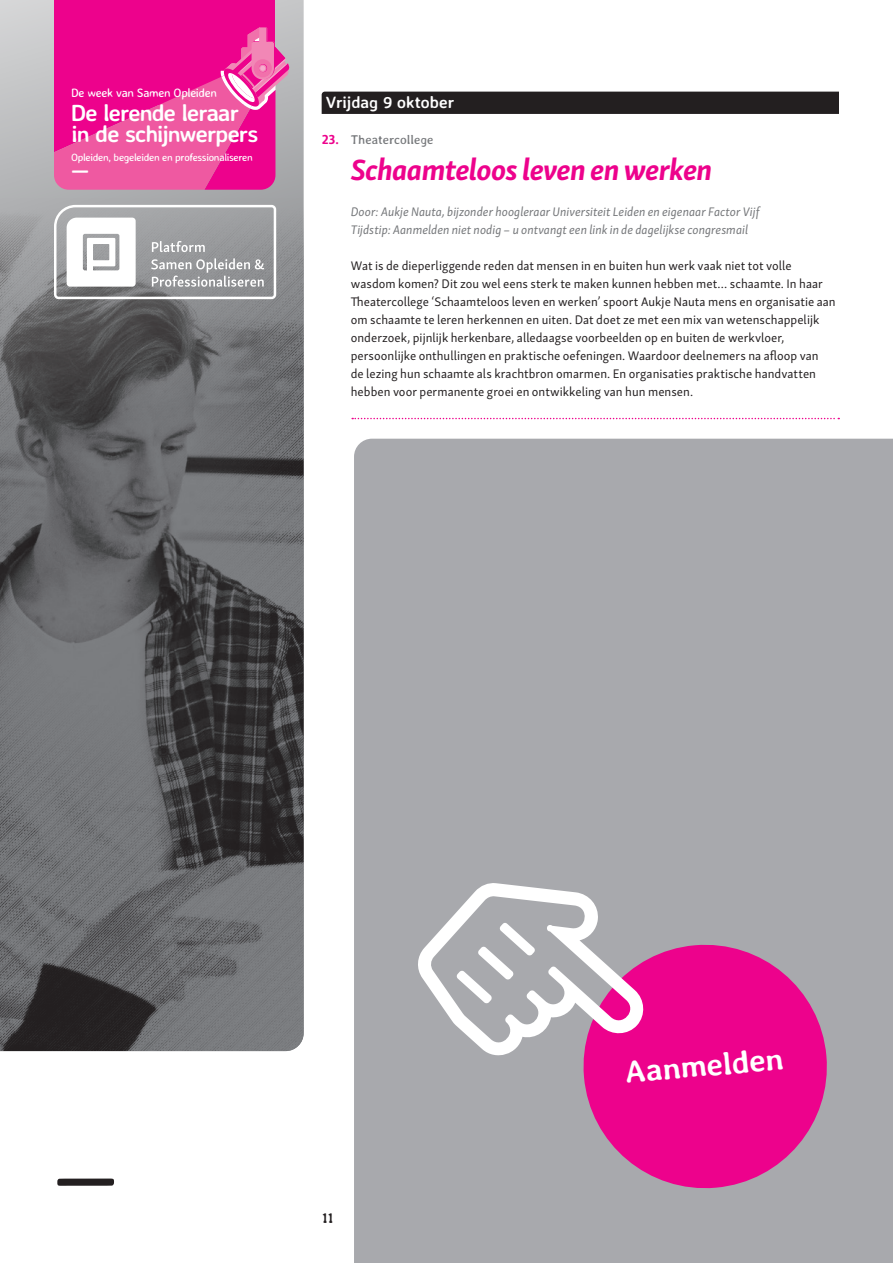
<style>
.page{position:relative;width:893px;height:1263px;background:#fff}
.page>*{position:absolute;margin:0;border:0;box-sizing:border-box;transform-origin:0 0}
.hfst_titel{font:700 78.75px "Averia Libre";color:#231f20}
.par{font:700 31.5px "Averia Libre";color:#fff}
.par-2{font:italic 700 30px "Skolar Sans Latn";letter-spacing:-.025em;color:#ed028c}
.t1{font:700 23.25px/21.1px "Averia Sans Libre";letter-spacing:-.04em;color:#fff}
.dag{font:700 16.5px "Averia Sans Libre";letter-spacing:-.005em;color:#fff}
.t2{font:15px "Averia Libre";color:#231f20}
.par-3{font:12.75px/18px "Skolar Sans Latn";letter-spacing:.005em;color:#231f20}
.par-4{font:italic 12.75px/18px "Skolar Sans Latn";color:#76787b}
.par-5{font:12.75px "Averia Libre";letter-spacing:-.005em;color:#76787b}
.t3{font:12.15px "Averia Sans Libre";letter-spacing:-.035em;color:#fff}
.t4{font:10.5px "Averia Sans Libre";letter-spacing:-.035em;color:#fff}
.s1{font-family:"Skolar Sans Latn";font-weight:700;font-size:13.5px;color:#ed028c}
</style>
<div class="page">
<div style="left:354px;top:439px;width:539px;height:824px;background:#a8a9ad"></div>
<svg style="left:0;top:0;width:304px;height:198px;background:#bdbebf"></svg>
<img style="left:0;top:198px;width:304px;height:853px">
<svg style="left:54px;top:205px;width:222px;height:94px"></svg>
<div style="left:322px;top:92px;width:517px;height:22px;background:#231f20"></div>
<svg style="left:352px;top:418px;width:487px;height:1px"></svg>
<div style="left:54px;top:0;width:221px;height:105px;background:#ed028c"></div>
<svg style="left:54px;top:28px;width:236px;height:162px"></svg>
<div style="left:259px;top:28px;width:7px;height:28px;background:#f287b6"></div>
<svg style="left:578px;top:939px;width:254px;height:254px;background:#d93195"></svg>
<svg style="left:400px;top:836px;width:281px;height:279px;background:#b38ca7"></svg>
<p class="t3" style="left:71px;top:86px;width:148px">De week van Samen Opleiden</p>
<p class="t1" style="left:71px;top:101px;width:189px">De lerende leraar in de schijnwerpers</p>
<p class="t4" style="left:71px;top:151px;width:183px">Opleiden, begeleiden en professionaliseren</p>
<p class="t1" style="left:71px;top:158px;width:20px">—</p>
<p class="dag" style="left:326px;top:92px;width:130px">Vrijdag 9 oktober</p>
<p class="par-5" style="left:322px;top:132px;width:113px"><span class="s1">23.</span> Theatercollege</p>
<p class="par-2" style="left:351px;top:146px;width:363px">Schaamteloos leven en werken</p>
<p class="par-4" style="left:351px;top:202px;width:410px">Door: Aukje Nauta, bijzonder hoogleraar Universiteit Leiden en eigenaar Factor Vijf<br>Tijdstip: Aanmelden niet nodig – u ontvangt een link in de dagelijkse congresmail</p>
<p class="par-3" style="left:351px;top:256px;width:486px">Wat is de dieperliggende reden dat mensen in en buiten hun werk vaak niet tot volle wasdom komen? Dit zou wel eens sterk te maken kunnen hebben met… schaamte. In haar Theatercollege ‘Schaamteloos leven en werken’ spoort Aukje Nauta mens en organisatie aan om schaamte te leren herkennen en uiten. Dat doet ze met een mix van wetenschappelijk onderzoek, pijnlijk herkenbare, alledaagse voorbeelden op en buiten de werkvloer, persoonlijke onthullingen en praktische oefeningen. Waardoor deelnemers na afloop van<br>de lezing hun schaamte als krachtbron omarmen. En organisaties praktische handvatten hebben voor permanente groei en ontwikkeling van hun mensen.</p>
<p class="hfst_titel" style="left:54px;top:1130px;width:65px">—</p>
<p class="t2" style="left:322px;top:1209px;width:13px">11</p>
<p class="par" style="left:623px;top:1053px;width:161px;rotate:-5deg">Aanmelden</p>
</div>
